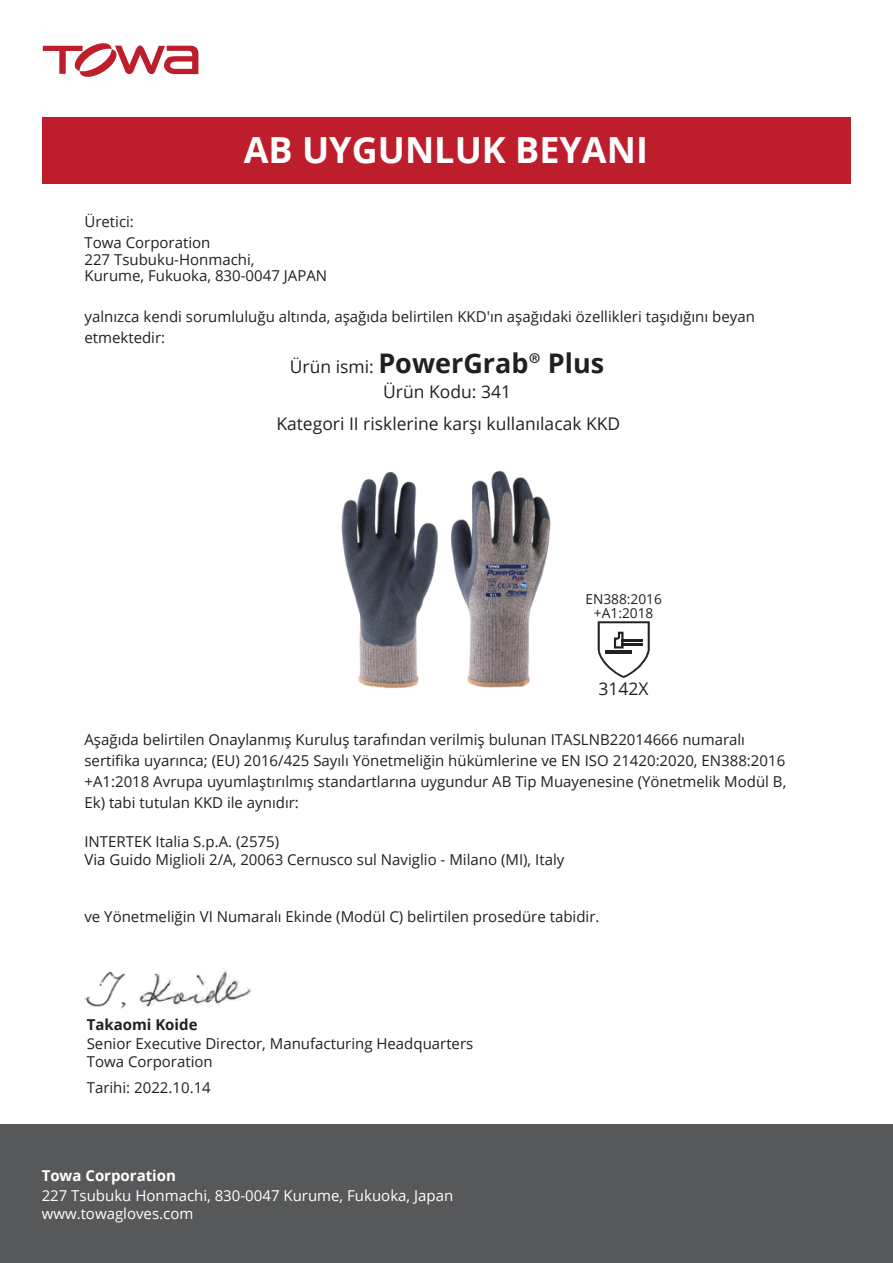
<style>
.page{position:relative;width:893px;height:1263px;background:#fff}
.page>*{position:absolute;margin:0;border:0;box-sizing:border-box;transform-origin:0 0}
.t1{font:700 36px "Open Sans";color:#fff}
.t2{font:700 27px "Open Sans";color:#231f20}
.t3{font:17.55px "Open Sans";color:#231f20}
.t4{font:17.4px "Open Sans";color:#231f20}
.t5{font:15px/21px "Open Sans";color:#231f20}
.t6{font:15px/18px "Open Sans";color:#fff}
.t7{font:700 15px "Open Sans";color:#fff}
.t8{font:700 15px "Open Sans";color:#231f20}
.t9{font:13.65px/13.6px "Open Sans";color:#231f20;text-align:center}
.s1{font-weight:400;font-size:17.55px}
.s2{font-family:"Koz Go Pr 6 N";font-weight:400}
</style>
<div class="page">
<img style="left:84px;top:968px;width:167px;height:41px">
<div style="left:43px;top:117px;width:807px;height:67px;background:#be1d2c"></div>
<svg style="left:43px;top:43px;width:156px;height:34px"></svg>
<div style="left:0;top:1125px;width:893px;height:138px;background:#57585a"></div>
<svg style="left:598px;top:621px;width:52px;height:57px"></svg>
<hr style="left:622px;top:640px;width:21px;height:2px;background:#231f20">
<hr style="left:622px;top:643px;width:21px;height:2px;background:#231f20">
<img style="left:341px;top:470px;width:210px;height:219px">
<h1 class="t1" style="left:244px;top:125px;width:406px">AB UYGUNLUK BEYANI</h1>
<p class="t5" style="left:84px;top:211px;width:127px">Üretici:<br>Towa Corporation</p>
<p class="t5" style="left:84px;top:251px;width:244px;line-height:16.5px">227 Tsubuku-Honmachi,<br>Kurume, Fukuoka, 830-0047 JAPAN</p>
<p class="t5" style="left:84px;top:306px;width:672px">yalnızca kendi sorumluluğu altında, aşağıda belirtilen KKD'ın aşağıdaki özellikleri taşıdığını beyan etmektedir:</p>
<h2 class="t2" style="left:290px;top:344px;width:316px"><span class="s1">Ürün ismi:</span> PowerGrab<span class="s2">®</span> Plus</h2>
<p class="t3" style="left:383px;top:379px;width:129px">Ürün Kodu: 341</p>
<p class="t3" style="left:276px;top:411px;width:345px">Kategori II risklerine karşı kullanılacak KKD</p>
<p class="t9" style="left:585px;top:592px;width:78px">EN388:2016 +A1:2018</p>
<p class="t4" style="left:598px;top:676px;width:51px">3142X</p>
<p class="t5" style="left:84px;top:728px;width:703px">Aşağıda belirtilen Onaylanmış Kuruluş tarafından verilmiş bulunan ITASLNB22014666 numaralı sertifika uyarınca; (EU) 2016/425 Sayılı Yönetmeliğin hükümlerine ve EN ISO 21420:2020, EN388:2016 +A1:2018 Avrupa uyumlaştırılmış standartlarına uygundur AB Tip Muayenesine (Yönetmelik Modül B, Ek) tabi tutulan KKD ile aynıdır:</p>
<p class="t5" style="left:84px;top:832px;width:481px;line-height:18px">INTERTEK Italia S.p.A. (2575)<br>Via Guido Miglioli 2/A, 20063 Cernusco sul Naviglio - Milano (MI), Italy</p>
<p class="t5" style="left:84px;top:905px;width:516px">ve Yönetmeliğin VI Numaralı Ekinde (Modül C) belirtilen prosedüre tabidir.</p>
<p class="t8" style="left:87px;top:1014px;width:112px">Takaomi Koide</p>
<p class="t5" style="left:87px;top:1034px;width:388px;line-height:18px">Senior Executive Director, Manufacturing Headquarters<br>Towa Corporation</p>
<p class="t5" style="left:87px;top:1076px;width:126px">Tarihi: 2022.10.14</p>
<p class="t7" style="left:42px;top:1165px;width:136px">Towa Corporation</p>
<p class="t6" style="left:42px;top:1186px;width:413px">227 Tsubuku Honmachi, 830-0047 Kurume, Fukuoka, Japan www.towagloves.com</p>
</div>
